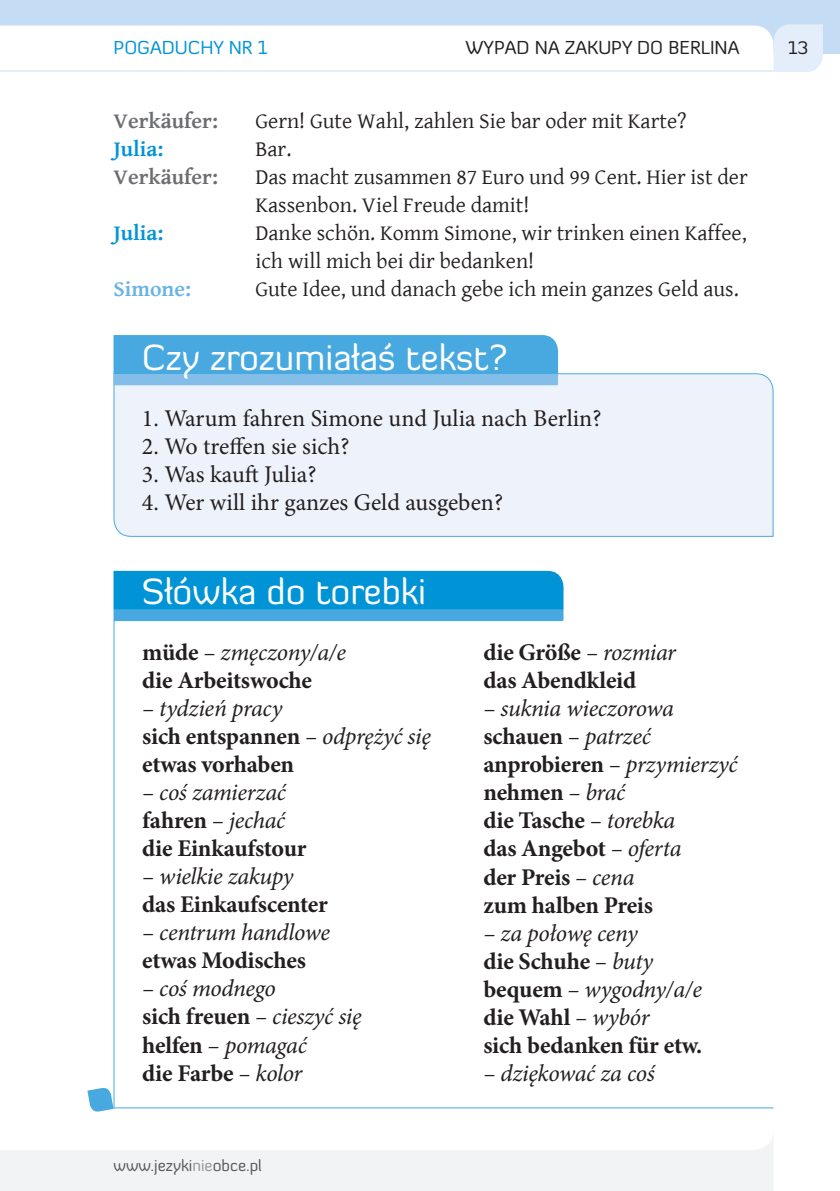
<style>
.page{position:relative;width:840px;height:1191px;background:#fff}
.page>*{position:absolute;margin:0;border:0;box-sizing:border-box;transform-origin:0 0}
.tytul_ramki{font:36px "Diavlo";color:#fff}
.t1{font:700 24px "Minion Pro";letter-spacing:-.01em;color:#231f20}
.t2{font:italic 24px "Minion Pro";letter-spacing:-.015em;color:#231f20}
.t3{font:24px "Minion Pro";color:#231f20}
.dialogi{font:22px/28px "Gentium Basic";color:#231f20}
.dialogi-2{font:700 22px "Gentium Basic";color:#6c6d70}
.dialogi-3{font:700 22px "Gentium Basic";color:#0094d7}
.dialogi-4{font:700 22px "Gentium Basic";color:#68b3e4}
.t4{font:18.6px "Diavlo";color:#231f20}
.t5{font:18.6px "Diavlo";color:#0094d7}
.nr_strony{font:18px "Diavlo";color:#231f20}
.pagina_lewa_pl{font:16px "Diavlo";color:#57585a}
.s1{font-weight:700;font-style:normal}
.s2{font-weight:400;font-style:italic}
.s3{color:#939598}
</style>
<div class="page">
<div style="left:0;top:0;width:839px;height:54px;background:#c5ddf4"></div>
<svg style="left:0;top:24px;width:822px;height:48px"></svg>
<svg style="left:0;top:1138px;width:773px;height:53px;fill:#f2f3f4"></svg>
<div style="left:113px;top:373px;width:660px;height:164px;background:#eef3fb"></div>
<svg style="left:113px;top:335px;width:444px;height:50px;background:#55ade1"></svg>
<svg style="left:113px;top:571px;width:450px;height:50px;background:#1299d9"></svg>
<svg style="left:87px;top:1088px;width:26px;height:24px"></svg>
<hr style="left:113px;top:620px;width:1px;height:488px;background:#48a9e0">
<hr style="left:113px;top:1107px;width:660px;height:1px;background:#48a9e0">
<p class="t5" style="left:113px;top:36px;width:155px">POGADUCHY NR 1</p>
<p class="t4" style="left:465px;top:36px;width:275px">WYPAD NA ZAKUPY DO BERLINA</p>
<p class="nr_strony" style="left:787px;top:37px;width:22px">13</p>
<p class="dialogi-2" style="left:113px;top:104px;width:106px">Verkäufer:</p>
<p class="dialogi" style="left:255px;top:106px;width:432px">Gern! Gute Wahl, zahlen Sie bar oder mit Karte?</p>
<p class="dialogi-3" style="left:113px;top:132px;width:51px">Julia:</p>
<p class="dialogi" style="left:255px;top:134px;width:37px">Bar.</p>
<p class="dialogi-2" style="left:113px;top:160px;width:106px">Verkäufer:</p>
<p class="dialogi" style="left:255px;top:162px;width:493px">Das macht zusammen 87 Euro und 99 Cent. Hier ist der<br>Kassenbon. Viel Freude damit!</p>
<p class="dialogi-3" style="left:113px;top:216px;width:51px">Julia:</p>
<p class="dialogi" style="left:255px;top:218px;width:492px">Danke schön. Komm Simone, wir trinken einen Kaffee, ich will mich bei dir bedanken!</p>
<p class="dialogi-4" style="left:113px;top:272px;width:79px">Simone:</p>
<p class="dialogi" style="left:255px;top:274px;width:484px">Gute Idee, und danach gebe ich mein ganzes Geld aus.</p>
<p class="tytul_ramki" style="left:142px;top:335px;width:367px">Czy zrozumiałaś tekst?</p>
<p class="t3" style="left:142px;top:402px;width:461px">1. Warum fahren Simone und Julia nach Berlin?</p>
<p class="t3" style="left:142px;top:430px;width:209px">2. Wo treffen sie sich?</p>
<p class="t3" style="left:142px;top:458px;width:176px">3. Was kauft Julia?</p>
<p class="t3" style="left:142px;top:486px;width:362px">4. Wer will ihr ganzes Geld ausgeben?</p>
<p class="tytul_ramki" style="left:142px;top:569px;width:286px">Słówka do torebki</p>
<p class="t2" style="left:142px;top:636px;width:205px"><span class="s1">müde</span> – zmęczony/a/e</p>
<p class="t1" style="left:142px;top:663px;width:171px">die Arbeitswoche</p>
<p class="t2" style="left:142px;top:692px;width:141px">– tydzień pracy</p>
<p class="t1" style="left:142px;top:719px;width:290px">sich entspannen <span class="s2">– odprężyć się</span></p>
<p class="t1" style="left:142px;top:747px;width:153px">etwas vorhaben</p>
<p class="t2" style="left:142px;top:776px;width:145px">– coś zamierzać</p>
<p class="t2" style="left:142px;top:804px;width:144px"><span class="s1">fahren</span> – jechać</p>
<p class="t1" style="left:142px;top:831px;width:166px">die Einkaufstour</p>
<p class="t2" style="left:142px;top:860px;width:153px">– wielkie zakupy</p>
<p class="t1" style="left:142px;top:887px;width:187px">das Einkaufscenter</p>
<p class="t2" style="left:142px;top:916px;width:189px">– centrum handlowe</p>
<p class="t1" style="left:142px;top:944px;width:165px">etwas Modisches</p>
<p class="t2" style="left:142px;top:972px;width:135px">– coś modnego</p>
<p class="t2" style="left:142px;top:1000px;width:221px"><span class="s1">sich freuen</span> – cieszyć się</p>
<p class="t2" style="left:142px;top:1028px;width:166px"><span class="s1">helfen</span> – pomagać</p>
<p class="t1" style="left:142px;top:1056px;width:162px">die Farbe <span class="s2">– kolor</span></p>
<p class="pagina_lewa_pl" style="left:113px;top:1155px;width:150px">www.jezyki<span class="s3">nie</span>obce.pl</p>
<p class="t1" style="left:483px;top:636px;width:194px">die Größe <span class="s2">– rozmiar</span></p>
<p class="t1" style="left:483px;top:664px;width:154px">das Abendkleid</p>
<p class="t2" style="left:483px;top:692px;width:192px">– suknia wieczorowa</p>
<p class="t2" style="left:483px;top:720px;width:169px"><span class="s1">schauen</span> – patrzeć</p>
<p class="t2" style="left:483px;top:748px;width:256px"><span class="s1">anprobieren</span> – przymierzyć</p>
<p class="t1" style="left:483px;top:776px;width:143px">nehmen <span class="s2">– brać</span></p>
<p class="t1" style="left:483px;top:804px;width:193px">die Tasche <span class="s2">– torebka</span></p>
<p class="t1" style="left:483px;top:832px;width:199px">das Angebot <span class="s2">– oferta</span></p>
<p class="t1" style="left:483px;top:860px;width:152px">der Preis <span class="s2">– cena</span></p>
<p class="t1" style="left:483px;top:888px;width:171px">zum halben Preis</p>
<p class="t2" style="left:483px;top:916px;width:156px">– za połowę ceny</p>
<p class="t1" style="left:483px;top:944px;width:171px">die Schuhe <span class="s2">– buty</span></p>
<p class="t2" style="left:483px;top:972px;width:220px"><span class="s1">bequem</span> – wygodny/a/e</p>
<p class="t1" style="left:483px;top:1000px;width:167px">die Wahl <span class="s2">– wybór</span></p>
<p class="t1" style="left:483px;top:1028px;width:220px">sich bedanken für etw.</p>
<p class="t2" style="left:483px;top:1056px;width:173px">– dziękować za coś</p>
</div>
